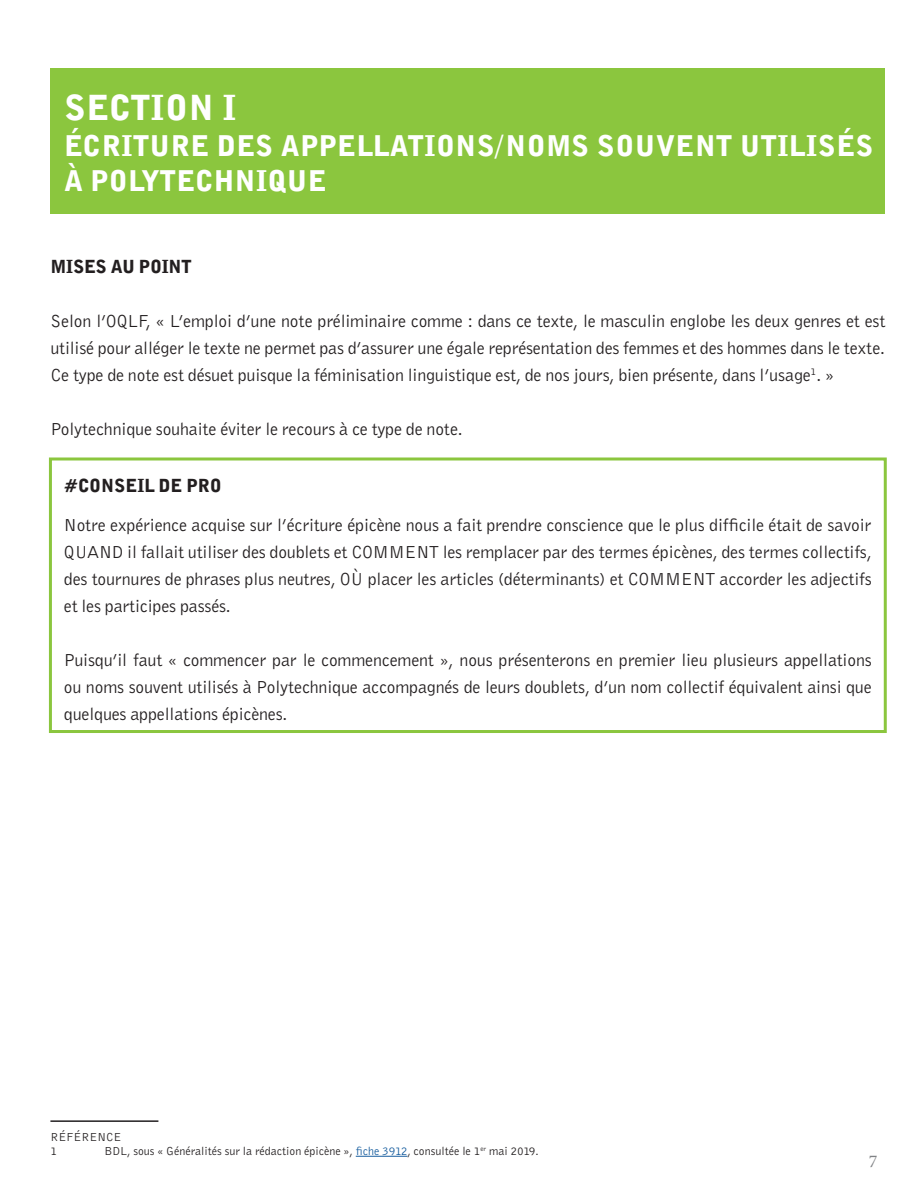
<style>
.page{position:relative;width:918px;height:1188px;background:#fff}
.page>*{position:absolute;margin:0;border:0;box-sizing:border-box;transform-origin:0 0}
.t1{font:900 34.5px "Bell Gothic";letter-spacing:.02em;color:#fff}
.t2{font:900 28.5px/34.2px "Bell Gothic";letter-spacing:.02em;color:#fff}
.t3{font:18px/27px "Bell Gothic";letter-spacing:-.01em;color:#231f20;text-align:justify}
.t4{font:900 18px "Bell Gothic";letter-spacing:-.01em;color:#231f20}
.t5{font:18px "Minion Pro";color:#808285}
.t6{font:12px/14.4px "Bell Gothic";color:#231f20}
.s1{color:#175d9e}
</style>
<div class="page">
<div style="left:50px;top:68px;width:835px;height:146px;background:#8bc63e"></div>
<hr style="left:50px;top:1120px;width:108px;height:2px;background:#231f20">
<hr style="left:356px;top:1156px;width:51px;height:1px;background:#175d9e">
<div style="left:49px;top:458px;width:838px;height:275px;border:3px solid #8bc63e"></div>
<h1 class="t1" style="left:64px;top:85px;width:174px">SECTION I</h1>
<h2 class="t2" style="left:64px;top:130px;width:811px">ÉCRITURE DES APPELLATIONS/NOMS SOUVENT UTILISÉS<br>À POLYTECHNIQUE</h2>
<p class="t4" style="left:50px;top:255px;width:143px">MISES AU POINT</p>
<p class="t3" style="left:50px;top:308px;width:836px">Selon l’OQLF, « L’emploi d’une note préliminaire comme : dans ce texte, le masculin englobe les deux genres et est utilisé pour alléger le texte ne permet pas d’assurer une égale représentation des femmes et des hommes dans le texte.<br>Ce type de note est désuet puisque la féminisation linguistique est, de nos jours, bien présente, dans l’usage<sup>1</sup>. »</p>
<p class="t3" style="left:50px;top:416px;width:414px">Polytechnique souhaite éviter le recours à ce type de note.</p>
<p class="t4" style="left:64px;top:474px;width:159px">#CONSEIL DE PRO</p>
<p class="t3" style="left:64px;top:512px;width:809px">Notre expérience acquise sur l’écriture épicène nous a fait prendre conscience que le plus difficile était de savoir QUAND il fallait utiliser des doublets et COMMENT les remplacer par des termes épicènes, des termes collectifs, des tournures de phrases plus neutres, OÙ placer les articles (déterminants) et COMMENT accorder les adjectifs et les participes passés.</p>
<p class="t3" style="left:64px;top:647px;width:809px">Puisqu’il faut « commencer par le commencement », nous présenterons en premier lieu plusieurs appellations ou noms souvent utilisés à Polytechnique accompagnés de leurs doublets, d’un nom collectif équivalent ainsi que quelques appellations épicènes.</p>
<p class="t6" style="left:50px;top:1129px;width:72px">RÉFÉRENCE<br>1</p>
<p class="t6" style="left:104px;top:1144px;width:436px">BDL, sous « Généralités sur la rédaction épicène », <span class="s1">fiche 3912</span>, consultée le 1<sup>er</sup> mai 2019.</p>
<p class="t5" style="left:869px;top:1149px;width:10px">7</p>
</div>
